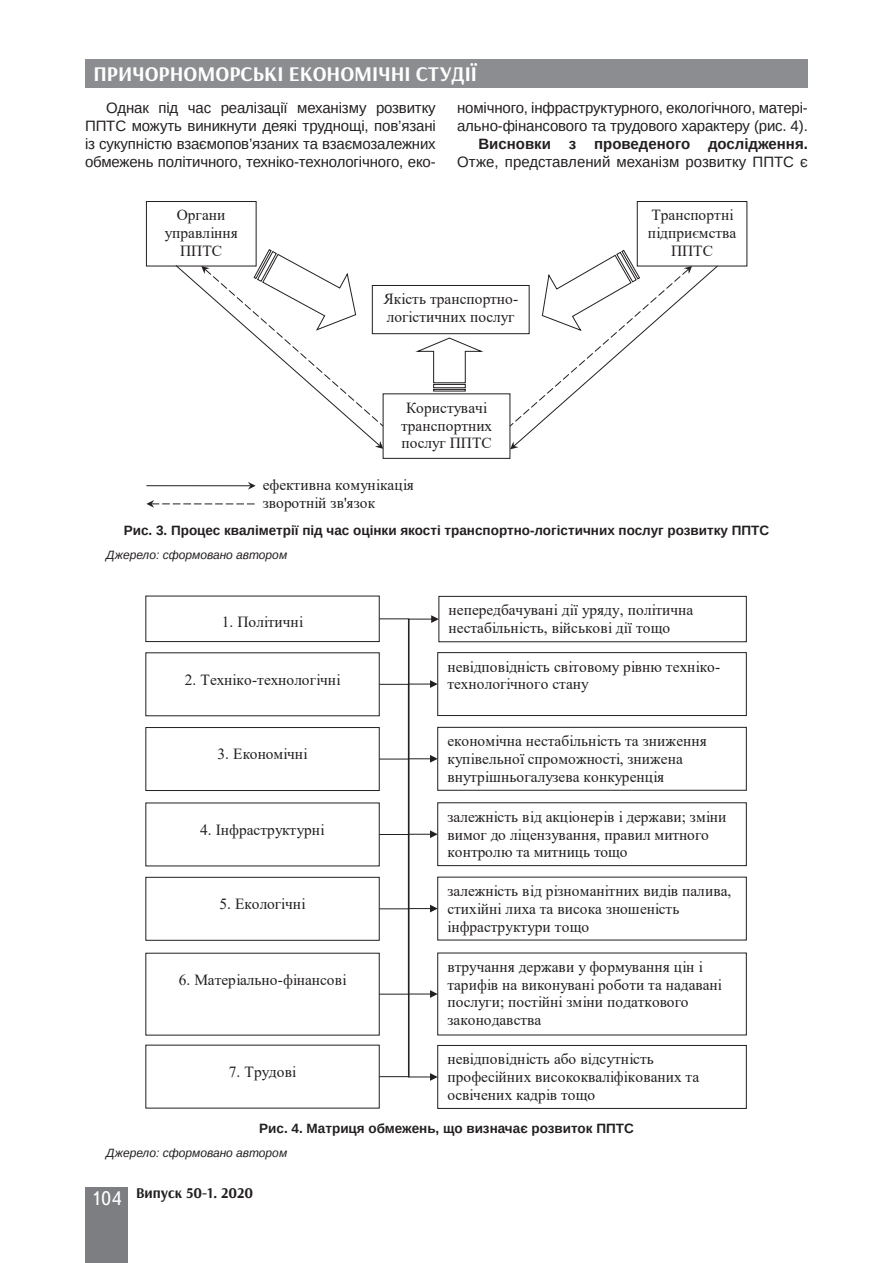
<style>
.page{position:relative;width:893px;height:1263px;background:#fff}
.page>*{position:absolute;margin:0;border:0;box-sizing:border-box;transform-origin:0 0}
.t1{font:700 21px "Arsenal";color:#fff}
.t2{font:15.45px/17.7px "Times New Roman";letter-spacing:.005em;color:#231f20}
.t3{font:15px/18.1px "Arimo";letter-spacing:-.01em;color:#231f20;text-align:justify}
.t4{font:700 15px "Arimo";color:#231f20}
.t5{font:700 15px "Arsenal";color:#231f20}
.t6{font:700 13.5px "Arimo";color:#231f20}
.t7{font:italic 12px "Arimo";color:#231f20}
.s1{font-family:"Ukrainian Text";font-weight:400;font-size:19.5px;color:#fff}
</style>
<div class="page">
<div style="left:85px;top:59px;width:723px;height:29px;background:#8b8d90"></div>
<div style="left:85px;top:1186px;width:43px;height:76px;background:#7c7e81"></div>
<div style="left:146px;top:201px;width:111px;height:65px;border:1px solid #231f20"></div>
<img style="left:147px;top:206px;width:109px;height:55px">
<div style="left:637px;top:201px;width:110px;height:65px;border:1px solid #231f20"></div>
<img style="left:638px;top:206px;width:109px;height:55px">
<div style="left:383px;top:393px;width:127px;height:66px;border:1px solid #231f20"></div>
<img style="left:384px;top:399px;width:126px;height:54px">
<div style="left:372px;top:285px;width:158px;height:49px;border:1px solid #231f20"></div>
<svg style="left:175px;top:248px;width:209px;height:201px"></svg>
<svg style="left:509px;top:249px;width:210px;height:200px"></svg>
<svg style="left:415px;top:337px;width:69px;height:55px"></svg>
<hr style="left:146px;top:485px;width:104px;height:1px;background:#231f20">
<svg style="left:248px;top:482px;width:8px;height:8px"></svg>
<svg style="left:146px;top:500px;width:109px;height:8px"></svg>
<div style="left:145px;top:596px;width:235px;height:46px;border:1px solid #231f20"></div>
<img style="left:146px;top:601px;width:233px;height:35px">
<img style="left:146px;top:658px;width:1px;height:53px">
<div style="left:145px;top:727px;width:235px;height:64px;border:1px solid #231f20"></div>
<img style="left:146px;top:732px;width:1px;height:53px">
<img style="left:146px;top:808px;width:1px;height:53px">
<div style="left:145px;top:877px;width:235px;height:64px;border:1px solid #231f20"></div>
<img style="left:146px;top:882px;width:1px;height:53px">
<img style="left:146px;top:958px;width:1px;height:72px">
<img style="left:146px;top:1050px;width:233px;height:53px">
<div style="left:438px;top:596px;width:309px;height:46px;border:1px solid #231f20"></div>
<img style="left:439px;top:602px;width:307px;height:35px">
<div style="left:437px;top:652px;width:310px;height:64px;border:1px solid #231f20"></div>
<div style="left:437px;top:727px;width:310px;height:64px;border:1px solid #231f20"></div>
<div style="left:437px;top:802px;width:310px;height:64px;border:1px solid #231f20"></div>
<div style="left:437px;top:1045px;width:310px;height:64px;border:1px solid #231f20"></div>
<img style="left:438px;top:1050px;width:308px;height:53px">
<svg style="left:378px;top:615px;width:61px;height:466px"></svg>
<h1 class="t1" style="left:94px;top:61px;width:385px">ПРИЧОРНОМОРСЬКІ ЕКОНОМІЧНІ СТУДІЇ</h1>
<p class="t3" style="left:85px;top:99px;width:352px;text-indent:21px">Однак під час реалізації механізму розвитку ППТС можуть виникнути деякі труднощі, пов’язані із сукупністю взаємопов’язаних та взаємозалежних обмежень політичного, техніко-технологічного, еко-</p>
<p class="t3" style="left:457px;top:99px;width:352px">номічного, інфраструктурного, екологічного, матері&shy;ально-фінансового та трудового характеру (рис. 4).</p>
<p class="t4" style="left:478px;top:134px;width:331px">Висновки з проведеного дослідження.</p>
<p class="t3" style="left:457px;top:153px;width:352px">Отже, представлений механізм розвитку ППТС є</p>
<p class="t2" style="left:165px;top:206px;width:75px;text-align:center">Органи управління<br>ППТС</p>
<p class="t2" style="left:648px;top:206px;width:90px;text-align:center">Транспортні підприємства<br>ППТС</p>
<p class="t2" style="left:384px;top:290px;width:136px">Якість транспортно&shy;логістичних послуг</p>
<p class="t2" style="left:401px;top:398px;width:93px;text-align:center">Користувачі транспортних послуг ППТС</p>
<p class="t2" style="left:263px;top:475px;width:152px">ефективна комунікація зворотній зв'язок</p>
<p class="t6" style="left:124px;top:521px;width:647px">Рис. 3. Процес кваліметрії під час оцінки якості транспортно-логістичних послуг розвитку ППТС</p>
<p class="t7" style="left:106px;top:547px;width:182px">Джерело: сформовано автором</p>
<p class="t2" style="left:222px;top:613px;width:83px">1. Політичні</p>
<p class="t2" style="left:185px;top:670px;width:157px">2. Техніко-технологічні</p>
<p class="t2" style="left:449px;top:601px;width:246px">непередбачувані дії уряду, політична нестабільність, військові дії тощо</p>
<p class="t2" style="left:447px;top:657px;width:274px">невідповідність світовому рівню техніко&shy;технологічного стану</p>
<p class="t2" style="left:447px;top:732px;width:261px">економічна нестабільність та зниження купівельної спроможності, знижена внутрішньогалузева конкуренція</p>
<p class="t2" style="left:447px;top:807px;width:281px">залежність від акціонерів і держави; зміни вимог до ліцензування, правил митного контролю та митниць тощо</p>
<p class="t2" style="left:447px;top:882px;width:285px">залежність від різноманітних видів палива, стихійні лиха та висока зношеність інфраструктури тощо</p>
<p class="t2" style="left:447px;top:957px;width:276px">втручання держави у формування цін і тарифів на виконувані роботи та надавані послуги; постійні зміни податкового законодавства</p>
<p class="t2" style="left:447px;top:1050px;width:253px">невідповідність або відсутність професійних висококваліфікованих та освічених кадрів тощо</p>
<p class="t6" style="left:259px;top:1119px;width:376px">Рис. 4. Матриця обмежень, що визначає розвиток ППТС</p>
<p class="t7" style="left:106px;top:1144px;width:182px">Джерело: сформовано автором</p>
<p class="t2" style="left:218px;top:745px;width:92px">3. Економічні</p>
<p class="t2" style="left:200px;top:820px;width:126px">4. Інфраструктурні</p>
<p class="t2" style="left:219px;top:895px;width:88px">5. Екологічні</p>
<p class="t2" style="left:179px;top:970px;width:170px">6. Матеріально-фінансові</p>
<p class="t2" style="left:229px;top:1062px;width:69px">7. Трудові</p>
<p class="t5" style="left:91px;top:1183px;width:164px"><span class="s1">104</span> Випуск 50-1. 2020</p>
</div>
